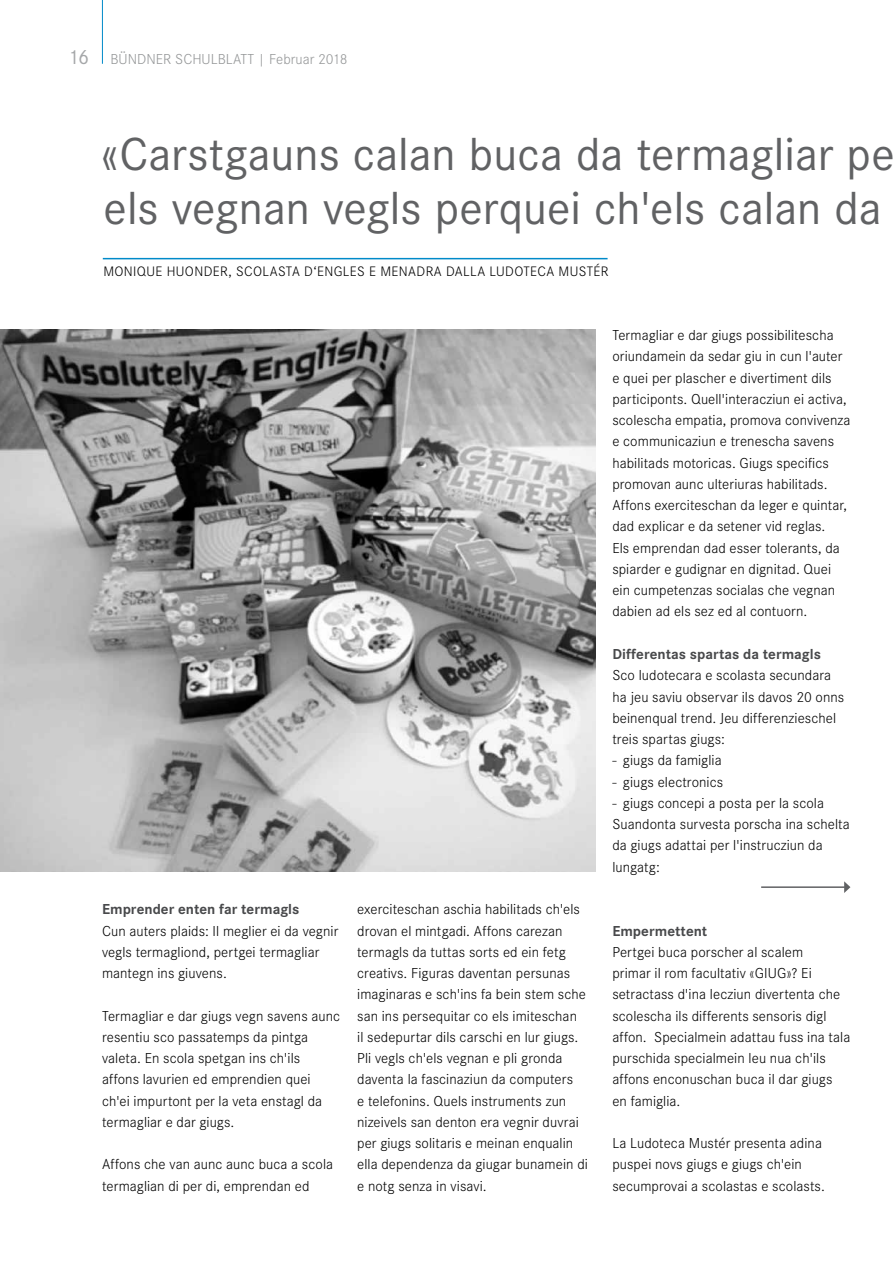
<style>
.page{position:relative;width:893px;height:1263px;background:#fff}
.page>*{position:absolute;margin:0;border:0;box-sizing:border-box;transform-origin:0 0}
.t1{font:48px/54px "Corporate S";color:#616264}
.t2{font:300 15px/21.3px "Corporate S";letter-spacing:.005em;color:#000}
.t3{font:700 15px "Corporate S";letter-spacing:.005em;color:#48494b}
.t4{font:300 15px "Corporate S";color:#959798}
.t5{font:300 14.25px "Corporate S";letter-spacing:.025em;color:#000}
.s1{font-weight:400;font-size:21px;color:#a5a7a9}
</style>
<div class="page">
<hr style="left:103px;top:258px;width:505px;height:1px;background:#008ac9">
<hr style="left:761px;top:886px;width:84px;height:2px;background:#616264">
<svg style="left:844px;top:881px;width:6px;height:12px"></svg>
<img style="left:0;top:330px;width:595px;height:542px">
<hr style="left:102px;top:0;width:1px;height:64px;background:#008ac9">
<p class="t4" style="left:68px;top:50px;width:281px"><span class="s1">16</span> BÜNDNER SCHULBLATT | Februar 2018</p>
<h1 class="t1" style="left:101px;top:127px;width:795px">«Carstgauns calan buca da termagliar pe els vegnan vegls perquei ch'els calan da</h1>
<p class="t5" style="left:103px;top:264px;width:507px">MONIQUE HUONDER, SCOLASTA D‘ENGLES E MENADRA DALLA LUDOTECA MUSTÉR</p>
<p class="t3" style="left:102px;top:901px;width:199px">Emprender enten far termagls</p>
<p class="t2" style="left:102px;top:920px;width:238px">Cun auters plaids: Il meglier ei da vegnir vegls termagliond, pertgei termagliar mantegn ins giuvens.</p>
<p class="t2" style="left:102px;top:1005px;width:240px">Termagliar e dar giugs vegn savens aunc resentiu sco passatemps da pintga valeta. En scola spetgan ins ch'ils affons lavurien ed emprendien quei ch'ei impurtont per la veta enstagl da termagliar e dar giugs.</p>
<p class="t2" style="left:102px;top:1154px;width:233px">Affons che van aunc aunc buca a scola termaglian di per di, emprendan ed</p>
<p class="t2" style="left:357px;top:899px;width:232px">exerciteschan aschia habilitads ch'els drovan el mintgadi. Affons carezan termagls da tuttas sorts ed ein fetg creativs. Figuras daventan persunas imaginaras e sch'ins fa bein stem sche san ins persequitar co els imiteschan<br>il sedepurtar dils carschi en lur giugs.<br>Pli vegls ch'els vegnan e pli gronda daventa la fascinaziun da computers<br>e telefonins. Quels instruments zun nizeivels san denton era vegnir duvrai per giugs solitaris e meinan enqualin ella dependenza da giugar bunamein di e notg senza in visavi.</p>
<p class="t2" style="left:612px;top:325px;width:240px">Termagliar e dar giugs possibilitescha oriundamein da sedar giu in cun l'auter e quei per plascher e divertiment dils participonts. Quell'interacziun ei activa, scolescha empatia, promova convivenza e communicaziun e trenescha savens habilitads motoricas. Giugs specifics promovan aunc ulteriuras habilitads.<br>Affons exerciteschan da leger e quintar, dad explicar e da setener vid reglas.<br>Els emprendan dad esser tolerants, da spiarder e gudignar en dignitad. Quei ein cumpetenzas socialas che vegnan dabien ad els sez ed al contuorn.</p>
<p class="t3" style="left:612px;top:645px;width:210px">Differentas spartas da termagls</p>
<p class="t2" style="left:612px;top:665px;width:233px">Sco ludotecara e scolasta secundara ha jeu saviu observar ils davos 20 onns beinenqual trend. Jeu differenzieschel treis spartas giugs:</p>
<p class="t2" style="left:612px;top:750px;width:111px">- giugs da famiglia</p>
<p class="t2" style="left:612px;top:771px;width:112px">- giugs electronics</p>
<p class="t2" style="left:612px;top:792px;width:239px">- giugs concepi a posta per la scola<br>Suandonta survesta porscha ina schelta da giugs adattai per l'instrucziun da lungatg:</p>
<p class="t3" style="left:612px;top:922px;width:96px">Empermettent</p>
<p class="t2" style="left:612px;top:941px;width:239px">Pertgei buca porscher al scalem<br>primar il rom facultativ «GIUG»? Ei setractass d'ina lecziun divertenta che scolescha ils differents sensoris digl affon. Specialmein adattau fuss ina tala purschida specialmein leu nua ch'ils affons enconuschan buca il dar giugs en famiglia.</p>
<p class="t2" style="left:612px;top:1133px;width:214px">La Ludoteca Mustér presenta adina puspei novs giugs e giugs ch'ein secumprovai a scolastas e scolasts.</p>
</div>
